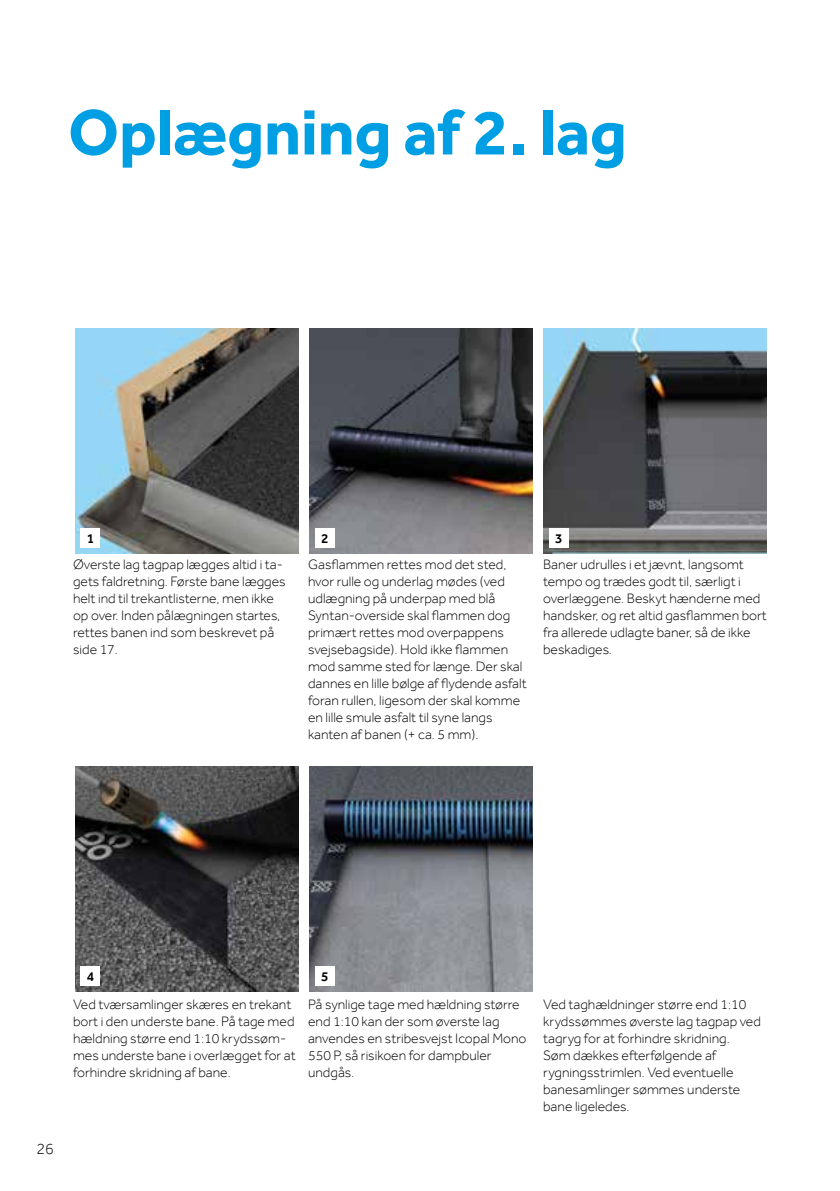
<style>
.page{position:relative;width:840px;height:1191px;background:#fff}
.page>*{position:absolute;margin:0;border:0;box-sizing:border-box;transform-origin:0 0}
.t1{font:700 66px "Effra";letter-spacing:-.005em;color:#009fe3}
.t2{font:300 16px "Effra";color:#000}
.t3{font:300 14px/17px "Effra";color:#000}
.t4{font:500 13.8px "Effra";color:#000}
</style>
<div class="page">
<img style="left:543px;top:328px;width:223px;height:225px">
<div style="left:549px;top:528px;width:19px;height:20px;background:#fff"></div>
<img style="left:75px;top:328px;width:223px;height:225px">
<div style="left:81px;top:528px;width:19px;height:20px;background:#fff"></div>
<img style="left:75px;top:766px;width:223px;height:225px">
<div style="left:81px;top:966px;width:19px;height:19px;background:#fff"></div>
<img style="left:309px;top:328px;width:223px;height:225px">
<div style="left:315px;top:528px;width:19px;height:20px;background:#fff"></div>
<img style="left:309px;top:766px;width:223px;height:225px">
<div style="left:315px;top:966px;width:19px;height:19px;background:#fff"></div>
<h1 class="t1" style="left:68px;top:93px;width:560px">Oplægning af 2. lag</h1>
<p class="t4" style="left:321px;top:530px;width:9px">2</p>
<p class="t4" style="left:87px;top:530px;width:9px">1</p>
<p class="t4" style="left:555px;top:530px;width:9px">3</p>
<p class="t3" style="left:73px;top:555px;width:214px">Øverste lag tagpap lægges altid i ta&shy;gets faldretning. Første bane lægges helt ind til trekantlisterne, men ikke op over. Inden pålægningen startes, rettes banen ind som beskrevet på side 17.</p>
<p class="t3" style="left:308px;top:555px;width:220px">Gasflammen rettes mod det sted, hvor rulle og underlag mødes (ved udlægning på underpap med blå Syntan-overside skal flammen dog primært rettes mod overpappens svejsebagside). Hold ikke flammen mod samme sted for længe. Der skal dannes en lille bølge af flydende asfalt foran rullen, ligesom der skal komme en lille smule asfalt til syne langs kanten af banen (+ ca. 5 mm).</p>
<p class="t3" style="left:543px;top:555px;width:225px">Baner udrulles i et jævnt, langsomt tempo og trædes godt til, særligt i overlæggene. Beskyt hænderne med handsker, og ret altid gasflammen bort fra allerede udlagte baner, så de ikke beskadiges.</p>
<p class="t2" style="left:36px;top:1139px;width:19px">26</p>
<p class="t4" style="left:87px;top:968px;width:9px">4</p>
<p class="t4" style="left:321px;top:967px;width:9px">5</p>
<p class="t3" style="left:73px;top:995px;width:224px">Ved tværsamlinger skæres en trekant bort i den underste bane. På tage med hældning større end 1:10 krydssøm&shy;mes underste bane i overlægget for at forhindre skridning af bane.</p>
<p class="t3" style="left:308px;top:995px;width:220px">På synlige tage med hældning større end 1:10 kan der som øverste lag anvendes en stribesvejst Icopal Mono<br>550 P, så risikoen for dampbuler undgås.</p>
<p class="t3" style="left:543px;top:995px;width:219px">Ved taghældninger større end 1:10 krydssømmes øverste lag tagpap ved tagryg for at forhindre skridning.<br>Søm dækkes efterfølgende af rygningsstrimlen. Ved eventuelle banesamlinger sømmes underste bane ligeledes.</p>
</div>
